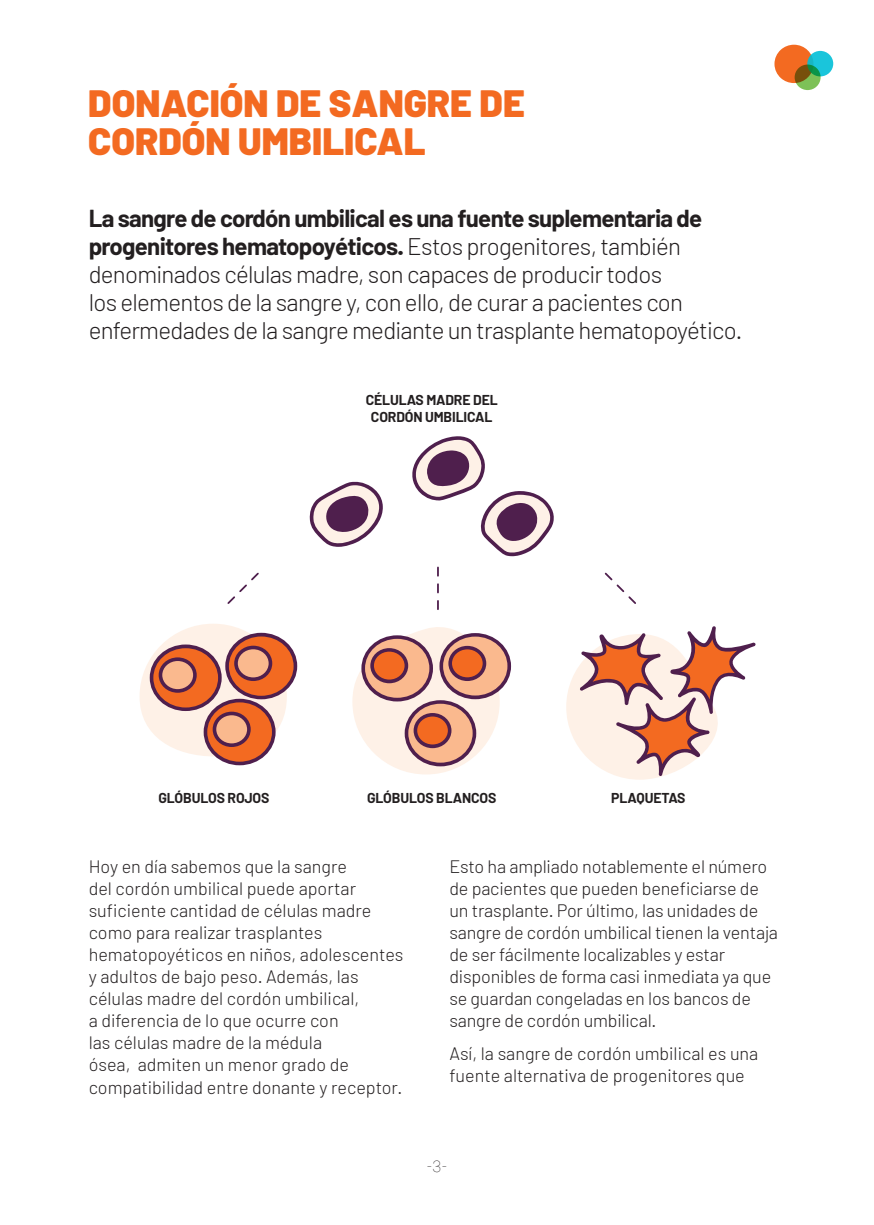
<style>
.page{position:relative;width:874px;height:1225px;background:#fff}
.page>*{position:absolute;margin:0;border:0;box-sizing:border-box;transform-origin:0 0}
.Heading_1_-_left{font:900 38px "Barlow";color:#f36a21}
.Heading_1_-_left-2{font:300 24px/28px "Barlow";letter-spacing:-.03em;color:#231f20}
.Heading_1_-_left-3{font:300 18px/22px "Barlow";color:#231f20}
.Heading_1_-_left-4{font:100 16px "Roboto";color:#231f20}
.Heading_1_-_left-5{font:700 14px "Barlow";letter-spacing:-.01em;color:#231f20}
.s1{font-weight:700}
</style>
<div class="page">
<svg style="left:139px;top:624px;width:158px;height:141px"></svg>
<svg style="left:352px;top:627px;width:159px;height:147px"></svg>
<svg style="left:566px;top:626px;width:189px;height:153px"></svg>
<svg style="left:309px;top:481px;width:74px;height:66px"></svg>
<svg style="left:412px;top:436px;width:142px;height:120px"></svg>
<svg style="left:437px;top:567px;width:1px;height:42px"></svg>
<svg style="left:227px;top:572px;width:32px;height:32px"></svg>
<svg style="left:604px;top:572px;width:32px;height:32px"></svg>
<svg style="left:774px;top:45px;width:58px;height:45px"></svg>
<p class="Heading_1_-_left" style="left:88px;top:79px;width:438px">DONACIÓN DE SANGRE DE</p>
<p class="Heading_1_-_left" style="left:88px;top:117px;width:338px">CORDÓN UMBILICAL</p>
<p class="Heading_1_-_left-2" style="left:89px;top:204px;width:655px"><span class="s1">La sangre de cordón umbilical es una fuente suplementaria de progenitores hematopoyéticos.</span> Estos progenitores, también denominados células madre, son capaces de producir todos<br>los elementos de la sangre y, con ello, de curar a pacientes con enfermedades de la sangre mediante un trasplante hematopoyético.</p>
<p class="Heading_1_-_left-5" style="left:365px;top:391px;width:133px">CÉLULAS MADRE DEL</p>
<p class="Heading_1_-_left-5" style="left:371px;top:408px;width:123px">CORDÓN UMBILICAL</p>
<p class="Heading_1_-_left-5" style="left:158px;top:789px;width:112px">GLÓBULOS ROJOS</p>
<p class="Heading_1_-_left-5" style="left:367px;top:789px;width:131px">GLÓBULOS BLANCOS</p>
<p class="Heading_1_-_left-5" style="left:611px;top:789px;width:76px">PLAQUETAS</p>
<p class="Heading_1_-_left-3" style="left:89px;top:855px;width:316px">Hoy en día sabemos que la sangre<br>del cordón umbilical puede aportar suficiente cantidad de células madre como para realizar trasplantes hematopoyéticos en niños, adolescentes y adultos de bajo peso. Además, las células madre del cordón umbilical,<br>a diferencia de lo que ocurre con<br>las células madre de la médula<br>ósea, admiten un menor grado de compatibilidad entre donante y receptor.</p>
<p class="Heading_1_-_left-3" style="left:449px;top:855px;width:330px">Esto ha ampliado notablemente el número de pacientes que pueden beneficiarse de un trasplante. Por último, las unidades de sangre de cordón umbilical tienen la ventaja de ser fácilmente localizables y estar disponibles de forma casi inmediata ya que se guardan congeladas en los bancos de sangre de cordón umbilical.</p>
<p class="Heading_1_-_left-3" style="left:449px;top:1041px;width:310px">Así, la sangre de cordón umbilical es una fuente alternativa de progenitores que</p>
<p class="Heading_1_-_left-4" style="left:427px;top:1155px;width:21px">-3-</p>
</div>
